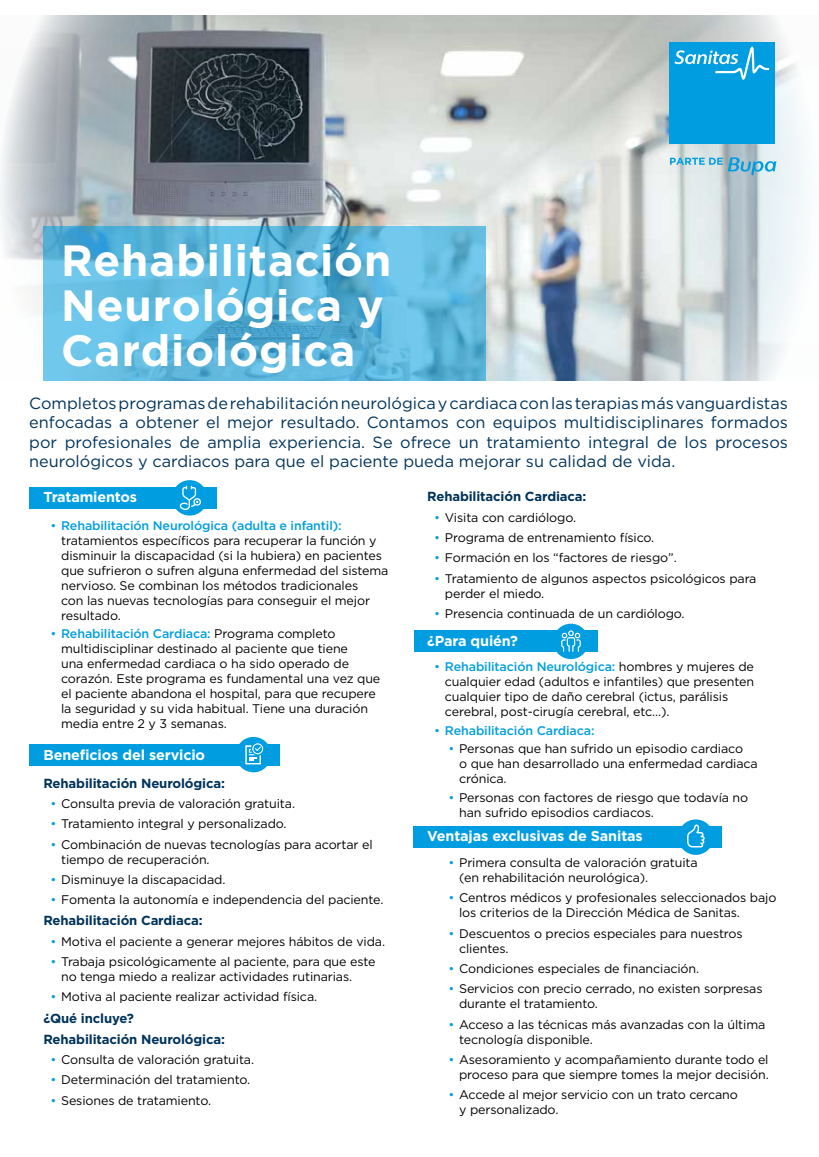
<style>
.page{position:relative;width:819px;height:1157px;background:#fff}
.page>*{position:absolute;margin:0;border:0;box-sizing:border-box;transform-origin:0 0}
.t1{font:700 43.75px/45px "Gotham";letter-spacing:.02em;color:#fff}
.t2{font:16.25px/19.5px "Gotham";color:#00335b;text-align:justify}
.t3{font:700 14.38px "Gotham";letter-spacing:-.01em;color:#fff}
.t4{font:700 13.12px/21.1px "Gotham";letter-spacing:-.01em;color:#00335b}
.t5{font:12.5px/15px "Gotham";letter-spacing:-.01em;color:#000}
.t6{font:500 12.5px "Gotham";letter-spacing:-.01em;color:#009ee0}
.s1{color:#009ee0}
.s2{font-weight:500;color:#009ee0}
.s3{font-weight:400}
</style>
<div class="page">
<div style="left:29px;top:487px;width:187px;height:22px;background:#009ee0"></div>
<div style="left:172px;top:480px;width:35px;height:36px;background:#009ee0;border-radius:50%"></div>
<svg style="left:179px;top:486px;width:22px;height:24px"></svg>
<div style="left:413px;top:826px;width:309px;height:22px;background:#009ee0"></div>
<div style="left:678px;top:819px;width:35px;height:36px;background:#009ee0;border-radius:50%"></div>
<svg style="left:687px;top:824px;width:17px;height:23px"></svg>
<div style="left:414px;top:631px;width:183px;height:21px;background:#009ee0"></div>
<div style="left:553px;top:624px;width:35px;height:35px;background:#009ee0;border-radius:50%"></div>
<svg style="left:561px;top:630px;width:19px;height:22px"></svg>
<img style="left:0;top:16px;width:807px;height:365px">
<svg style="left:670px;top:157px;width:106px;height:18px;background:#9ccadc"></svg>
<div style="left:669px;top:43px;width:105px;height:101px;background:#009ee0"></div>
<svg style="left:674px;top:46px;width:95px;height:34px"></svg>
<div style="left:29px;top:745px;width:251px;height:21px;background:#009ee0"></div>
<div style="left:236px;top:737px;width:35px;height:35px;background:#009ee0;border-radius:50%"></div>
<svg style="left:245px;top:743px;width:18px;height:21px"></svg>
<svg style="left:43px;top:227px;width:443px;height:154px;background:#5db7dc"></svg>
<h1 class="t1" style="left:61px;top:238px;width:332px">Rehabilitación<br>Neurológica y<br>Cardiológica</h1>
<p class="t2" style="left:29px;top:393px;width:760px">Completos programas de rehabilitación neurológica y cardiaca con las terapias más vanguardistas enfocadas a obtener el mejor resultado. Contamos con equipos multidisciplinares formados por profesionales de amplia experiencia. Se ofrece un tratamiento integral de los procesos neurológicos y cardiacos para que el paciente pueda mejorar su calidad de vida.</p>
<p class="t3" style="left:43px;top:488px;width:95px">Tratamientos</p>
<p class="t5" style="left:61px;top:517px;width:329px;text-indent:-11px"><span class="s1">•</span> <span class="s2">Rehabilitación Neurológica (adulta e infantil): </span>tratamientos específicos para recuperar la función y disminuir la discapacidad (si la hubiera) en pacientes que sufrieron o sufren alguna enfermedad del sistema nervioso. Se combinan los métodos tradicionales<br>con las nuevas tecnologías para conseguir el mejor resultado.</p>
<p class="t5" style="left:61px;top:626px;width:321px;text-indent:-11px"><span class="s1">•</span> <span class="s2">Rehabilitación Cardiaca:</span> Programa completo multidisciplinar destinado al paciente que tiene<br>una enfermedad cardiaca o ha sido operado de corazón. Este programa es fundamental una vez que el paciente abandona el hospital, para que recupere la seguridad y su vida habitual. Tiene una duración media entre 2 y 3 semanas.</p>
<p class="t3" style="left:43px;top:745px;width:163px">Beneficios del servicio</p>
<p class="t4" style="left:43px;top:772px;width:183px">Rehabilitación Neurológica:</p>
<p class="t5" style="left:50px;top:796px;width:246px"><span class="s1">•</span> Consulta previa de valoración gratuita.</p>
<p class="t5" style="left:50px;top:816px;width:237px"><span class="s1">•</span> Tratamiento integral y personalizado.</p>
<p class="t5" style="left:61px;top:837px;width:313px;text-indent:-11px"><span class="s1">•</span> Combinación de nuevas tecnologías para acortar el tiempo de recuperación.</p>
<p class="t5" style="left:50px;top:872px;width:176px"><span class="s1">•</span> Disminuye la discapacidad.</p>
<p class="t5" style="left:50px;top:892px;width:334px"><span class="s1">•</span> Fomenta la autonomía e independencia del paciente.</p>
<p class="t4" style="left:43px;top:910px;width:161px">Rehabilitación Cardiaca:</p>
<p class="t5" style="left:50px;top:934px;width:336px"><span class="s1">•</span> Motiva el paciente a generar mejores hábitos de vida.</p>
<p class="t5" style="left:61px;top:954px;width:316px;text-indent:-11px"><span class="s1">•</span> Trabaja psicológicamente al paciente, para que este no tenga miedo a realizar actividades rutinarias.</p>
<p class="t5" style="left:50px;top:989px;width:268px"><span class="s1">•</span> Motiva al paciente realizar actividad física.</p>
<p class="t4" style="left:43px;top:1007px;width:183px">¿Qué incluye?<br>Rehabilitación Neurológica:</p>
<p class="t5" style="left:50px;top:1052px;width:205px"><span class="s1">•</span> Consulta de valoración gratuita.</p>
<p class="t5" style="left:50px;top:1072px;width:201px"><span class="s1">•</span> Determinación del tratamiento.</p>
<p class="t5" style="left:50px;top:1092px;width:162px"><span class="s1">•</span> Sesiones de tratamiento.</p>
<p class="t4" style="left:427px;top:486px;width:161px">Rehabilitación Cardiaca:</p>
<p class="t5" style="left:434px;top:509px;width:143px"><span class="s1">•</span> Visita con cardiólogo.</p>
<p class="t5" style="left:434px;top:530px;width:221px"><span class="s1">•</span> Programa de entrenamiento físico.</p>
<p class="t5" style="left:434px;top:550px;width:244px"><span class="s1">•</span> Formación en los “factores de riesgo”.</p>
<p class="t5" style="left:445px;top:570px;width:313px;text-indent:-11px"><span class="s1">•</span> Tratamiento de algunos aspectos psicológicos para perder el miedo.</p>
<p class="t5" style="left:434px;top:606px;width:252px"><span class="s1">•</span> Presencia continuada de un cardiólogo.</p>
<p class="t3" style="left:427px;top:631px;width:92px">¿Para quién?</p>
<p class="t5" style="left:445px;top:659px;width:311px;text-indent:-11px"><span class="s1">•</span> <span class="s2">Rehabilitación Neurológica:</span> hombres y mujeres de cualquier edad (adultos e infantiles) que presenten cualquier tipo de daño cerebral (ictus, parálisis cerebral, post-cirugía cerebral, etc…).</p>
<p class="t6" style="left:434px;top:722px;width:162px"><span class="s3">•</span> Rehabilitación Cardiaca:</p>
<p class="t5" style="left:459px;top:741px;width:300px;text-indent:-11px"><span class="s1">•</span> Personas que han sufrido un episodio cardiaco<br>o que han desarrollado una enfermedad cardiaca crónica.</p>
<p class="t5" style="left:459px;top:790px;width:290px;text-indent:-11px"><span class="s1">•</span> Personas con factores de riesgo que todavía no han sufrido episodios cardiacos.</p>
<p class="t3" style="left:427px;top:827px;width:217px">Ventajas exclusivas de Sanitas</p>
<p class="t5" style="left:459px;top:855px;width:240px;text-indent:-11px"><span class="s1">•</span> Primera consulta de valoración gratuita (en rehabilitación neurológica).</p>
<p class="t5" style="left:459px;top:890px;width:319px;text-indent:-11px"><span class="s1">•</span> Centros médicos y profesionales seleccionados bajo los criterios de la Dirección Médica de Sanitas.</p>
<p class="t5" style="left:459px;top:925px;width:285px;text-indent:-11px"><span class="s1">•</span> Descuentos o precios especiales para nuestros clientes.</p>
<p class="t5" style="left:448px;top:961px;width:252px"><span class="s1">•</span> Condiciones especiales de financiación.</p>
<p class="t5" style="left:459px;top:981px;width:305px;text-indent:-11px"><span class="s1">•</span> Servicios con precio cerrado, no existen sorpresas durante el tratamiento.</p>
<p class="t5" style="left:459px;top:1016px;width:308px;text-indent:-11px"><span class="s1">•</span> Acceso a las técnicas más avanzadas con la última tecnología disponible.</p>
<p class="t5" style="left:448px;top:1052px;width:322px;text-align:right"><span class="s1">•</span> Asesoramiento y acompañamiento durante todo el proceso para que siempre tomes la mejor decisión.</p>
<p class="t5" style="left:459px;top:1087px;width:280px;text-indent:-11px"><span class="s1">•</span> Accede al mejor servicio con un trato cercano y personalizado.</p>
</div>
